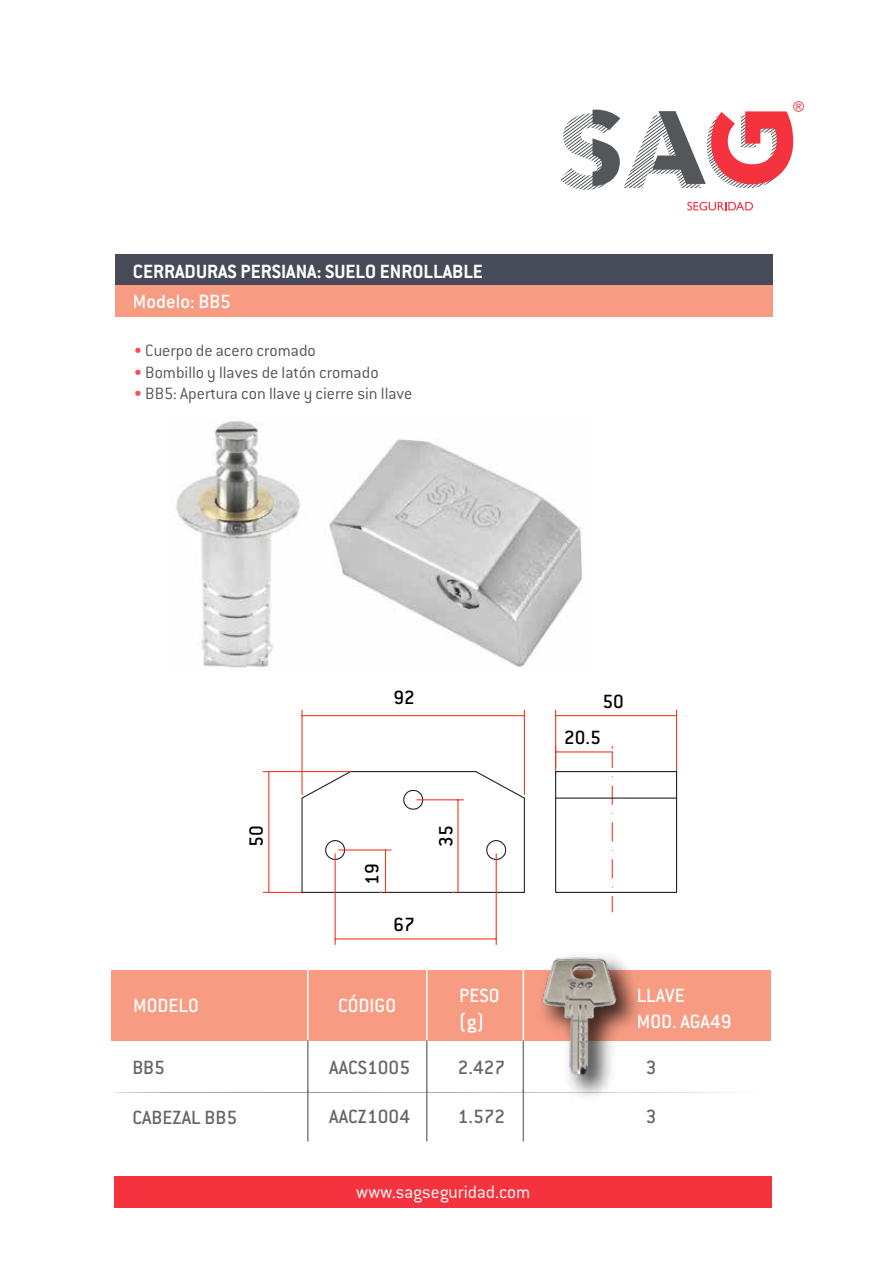
<style>
.page{position:relative;width:893px;height:1263px;background:#fff}
.page>*{position:absolute;margin:0;border:0;box-sizing:border-box;transform-origin:0 0}
.t1{font:500 21px/25.2px "Conduit ITC";color:#fff}
.t2{font:500 21px "Conduit ITC";color:#656668}
.t3{font:700 21px "Conduit ITC";color:#fff}
.t4{font:500 21px "Conduit ITC";color:#000}
.t5{font:300 19.5px "Conduit ITC";color:#fff}
.t6{font:300 18px "Conduit ITC";color:#545456}
.s1{color:#fb5058}
</style>
<div class="page">
<div style="left:115px;top:254px;width:658px;height:32px;background:#474b59"></div>
<div style="left:115px;top:285px;width:658px;height:32px;background:#f79c82"></div>
<div style="left:115px;top:1176px;width:657px;height:32px;background:#f5333f"></div>
<svg style="left:687px;top:202px;width:66px;height:8px"></svg>
<svg style="left:560px;top:101px;width:244px;height:89px"></svg>
<div style="left:112px;top:970px;width:659px;height:71px;background:#f79c82"></div>
<hr style="left:307px;top:969px;width:2px;height:72px;background:#fff">
<hr style="left:426px;top:969px;width:2px;height:72px;background:#fff">
<hr style="left:307px;top:1040px;width:2px;height:52px;background:#7e8083">
<hr style="left:426px;top:1040px;width:2px;height:52px;background:#7e8083">
<hr style="left:523px;top:969px;width:1px;height:72px;background:#fff">
<hr style="left:523px;top:1040px;width:1px;height:52px;background:#7e8083">
<hr style="left:307px;top:1090px;width:2px;height:51px;background:#7e8083">
<hr style="left:426px;top:1090px;width:2px;height:51px;background:#7e8083">
<hr style="left:523px;top:1090px;width:1px;height:51px;background:#7e8083">
<svg style="left:115px;top:1092px;width:616px;height:1px"></svg>
<img style="left:526px;top:972px;width:138px;height:125px">
<img style="left:540px;top:956px;width:89px;height:127px">
<hr style="left:555px;top:710px;width:1px;height:63px;background:#ee3824">
<hr style="left:676px;top:710px;width:1px;height:63px;background:#ee3824">
<hr style="left:556px;top:715px;width:121px;height:1px;background:#ee3824">
<hr style="left:301px;top:710px;width:2px;height:84px;background:#ee3824">
<hr style="left:524px;top:710px;width:1px;height:84px;background:#ee3824">
<hr style="left:302px;top:715px;width:222px;height:1px;background:#ee3824">
<svg style="left:555px;top:746px;width:123px;height:166px"></svg>
<hr style="left:556px;top:771px;width:121px;height:1px;background:#231f20">
<hr style="left:556px;top:797px;width:121px;height:2px;background:#231f20">
<hr style="left:263px;top:892px;width:39px;height:1px;background:#ee3824">
<hr style="left:263px;top:771px;width:88px;height:1px;background:#ee3824">
<hr style="left:268px;top:771px;width:1px;height:121px;background:#ee3824">
<hr style="left:335px;top:854px;width:1px;height:90px;background:#ee3824">
<hr style="left:496px;top:854px;width:1px;height:90px;background:#ee3824">
<hr style="left:335px;top:938px;width:161px;height:1px;background:#ee3824">
<svg style="left:301px;top:770px;width:224px;height:123px"></svg>
<hr style="left:417px;top:799px;width:46px;height:1px;background:#ee3824">
<hr style="left:457px;top:800px;width:1px;height:92px;background:#ee3824">
<img style="left:176px;top:420px;width:407px;height:248px">
<p class="t3" style="left:133px;top:259px;width:352px">CERRADURAS PERSIANA: SUELO ENROLLABLE</p>
<p class="t1" style="left:133px;top:289px;width:100px">Modelo: BB5</p>
<p class="t6" style="left:134px;top:341px;width:183px"><span class="s1">•</span> Cuerpo de acero cromado</p>
<p class="t6" style="left:134px;top:362px;width:246px"><span class="s1">•</span> Bombillo y llaves de latón cromado</p>
<p class="t6" style="left:134px;top:384px;width:280px"><span class="s1">•</span> BB5: Apertura con llave y cierre sin llave</p>
<p class="t4" style="left:393px;top:685px;width:23px">92</p>
<p class="t4" style="left:245px;top:847px;width:23px;rotate:-90deg">50</p>
<p class="t4" style="left:434px;top:847px;width:23px;rotate:-90deg">35</p>
<p class="t4" style="left:360px;top:885px;width:23px;rotate:-90deg">19</p>
<p class="t4" style="left:393px;top:913px;width:23px">67</p>
<p class="t4" style="left:603px;top:689px;width:23px">50</p>
<p class="t4" style="left:564px;top:726px;width:38px">20.5</p>
<p class="t1" style="left:133px;top:993px;width:67px">MODELO</p>
<p class="t1" style="left:338px;top:993px;width:59px">CÓDIGO</p>
<p class="t1" style="left:459px;top:983px;width:42px">PESO (g)</p>
<p class="t2" style="left:132px;top:1056px;width:34px">BB5</p>
<p class="t2" style="left:329px;top:1055px;width:82px">AACS1005</p>
<p class="t2" style="left:458px;top:1055px;width:49px">2.427</p>
<p class="t2" style="left:646px;top:1055px;width:12px">3</p>
<p class="t2" style="left:132px;top:1105px;width:106px">CABEZAL BB5</p>
<p class="t2" style="left:329px;top:1105px;width:82px">AACZ1004</p>
<p class="t2" style="left:458px;top:1105px;width:49px">1.572</p>
<p class="t2" style="left:646px;top:1105px;width:12px">3</p>
<p class="t1" style="left:637px;top:983px;width:96px">LLAVE<br>MOD. AGA49</p>
<p class="t5" style="left:356px;top:1181px;width:176px">www.sagseguridad.com</p>
</div>
